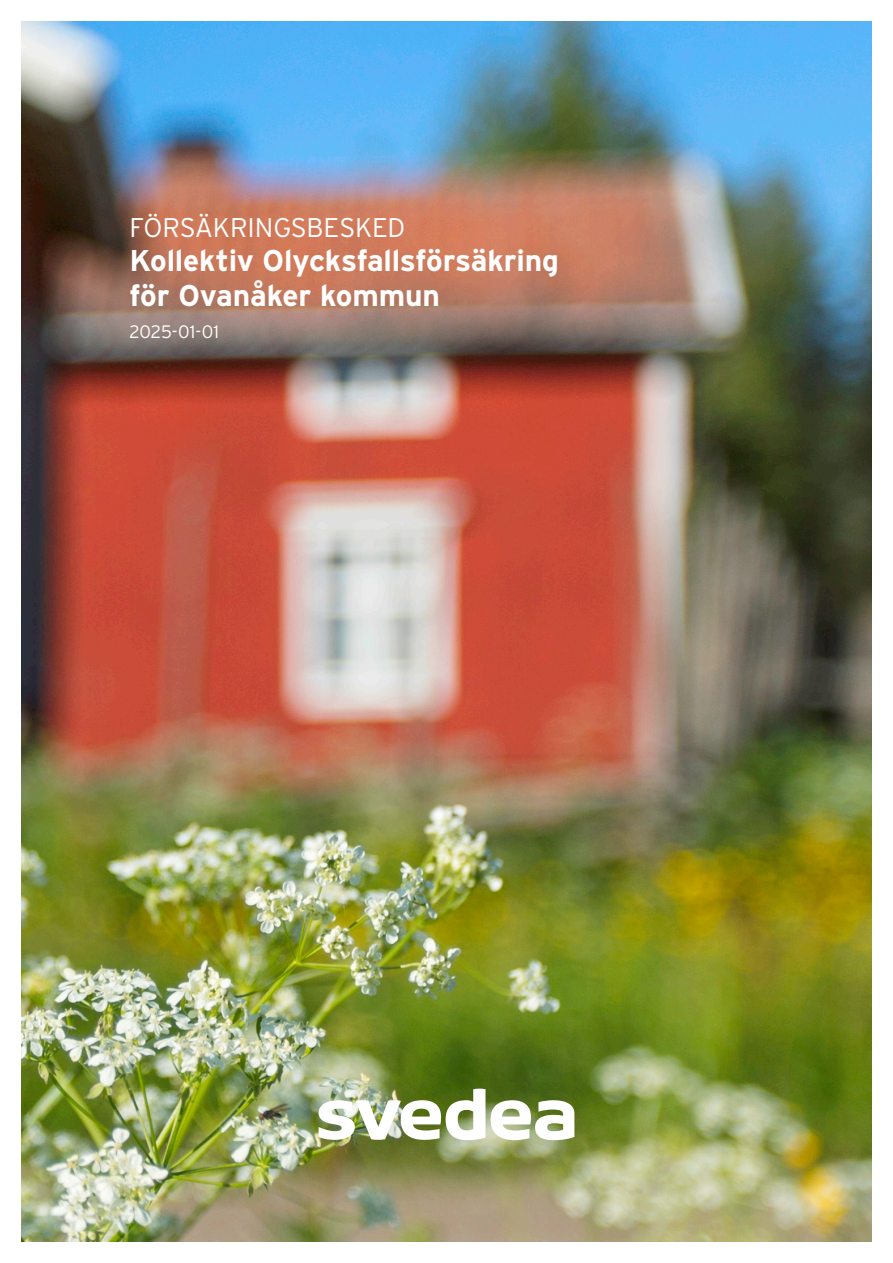
<style>
.page{position:relative;width:893px;height:1263px;background:#fff}
.page>*{position:absolute;margin:0;border:0;box-sizing:border-box;transform-origin:0 0}
.t1{font:700 30px/34.5px "Interstate";letter-spacing:-.01em;color:#fff}
.t2{font:300 27px "Interstate";letter-spacing:-.01em;color:#fff}
.Rubrik_1{font:300 18px "Interstate";color:#fff}
</style>
<div class="page">
<img style="left:21px;top:21px;width:850px;height:1221px">
<svg style="left:491px;top:1100px;width:83px;height:40px"></svg>
<img style="left:319px;top:1089px;width:166px;height:51px">
<p class="t2" style="left:130px;top:212px;width:277px">FÖRSÄKRINGSBESKED</p>
<p class="t1" style="left:130px;top:243px;width:431px">Kollektiv Olycksfallsförsäkring för Ovanåker kommun</p>
<p class="Rubrik_1" style="left:130px;top:321px;width:91px">2025-01-01</p>
</div>
